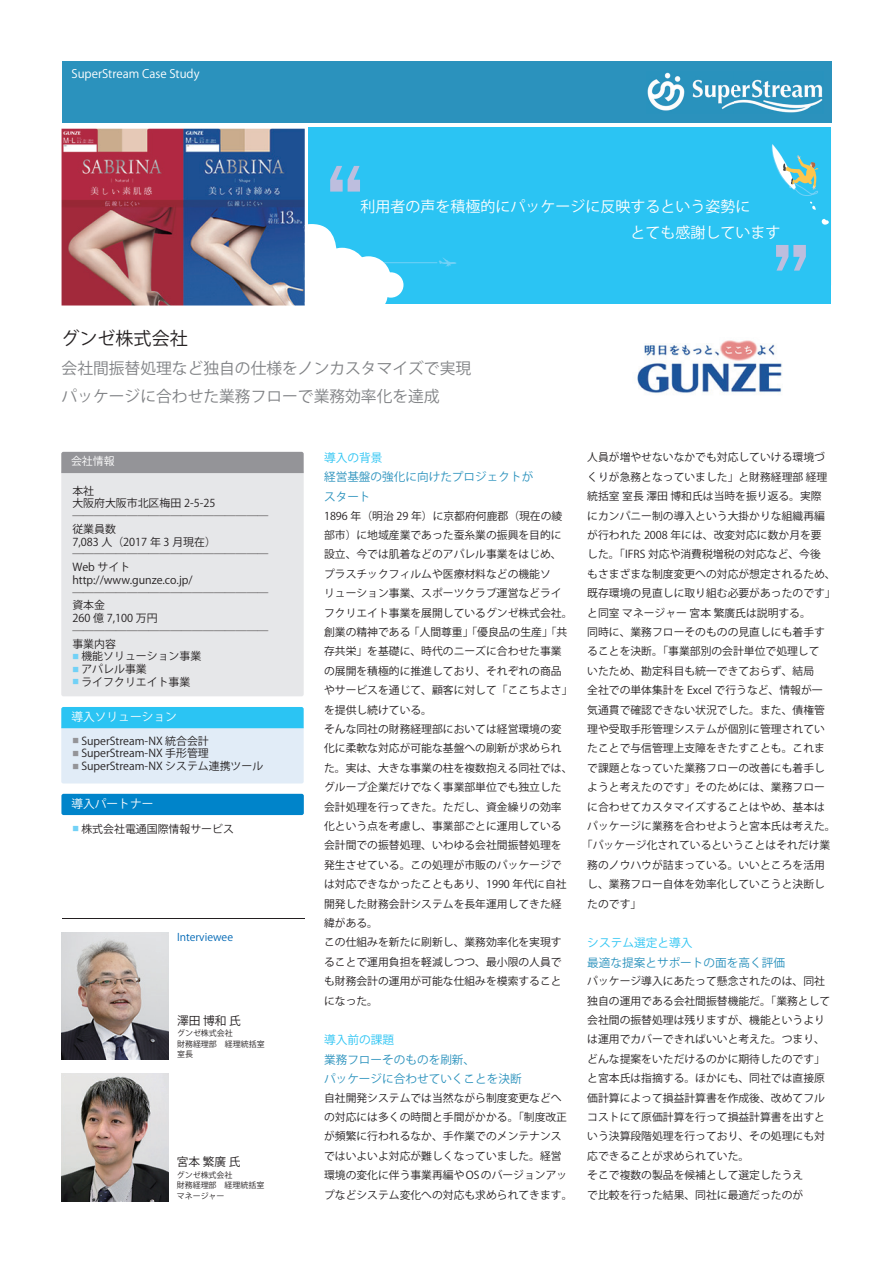
<style>
.page{position:relative;width:893px;height:1263px;background:#fff}
.page>*{position:absolute;margin:0;border:0;box-sizing:border-box;transform-origin:0 0}
.t1{font:18px "Koz Go Pro";color:#231f20}
.t2{font:15.75px/27.6px "Koz Go Pro";color:#808285}
.t3{font:15px "Koz Go Pro";color:#fff}
.t4{font:11.7px/19.5px "Koz Go Pro";color:#2b92bd}
.t5{font:11.7px "Koz Go Pro";color:#fff}
.t6{font:11.7px "Koz Go Pro";color:#2bc4f3}
.t7{font:11.7px "Koz Go Pro";letter-spacing:.115em;color:#231f20}
.t8{font:10.95px "Koz Go Pro";color:#231f20}
.t9{font:10.95px "Koz Go Pro";color:#fff}
.t10{font:10.8px/19.4px "Koz Go Pro";color:#231f20}
.t11{font:10.65px "Koz Go Pro";color:#0168b5}
.t12{font:7.95px/10.6px "Koz Go Pro";color:#231f20}
.t13{font:6.6px "Koz Go Pro";color:#72d1f6}
.t14{font:6.6px "Koz Go Pro";color:#949498}
</style>
<div class="page">
<div style="left:309px;top:128px;width:522px;height:176px;background:#2bc4f3"></div>
<div style="left:62px;top:61px;width:769px;height:62px;background:#2b92bd"></div>
<svg style="left:439px;top:257px;width:17px;height:9px"></svg>
<hr style="left:338px;top:262px;width:99px;height:1px;background:#72d1f6">
<div style="left:346px;top:256px;width:45px;height:45px;background:#fff;border-radius:50%"></div>
<div style="left:378px;top:272px;width:25px;height:26px;background:#fff;border-radius:50%"></div>
<div style="left:356px;top:280px;width:31px;height:31px;background:#fff;border-radius:50%"></div>
<svg style="left:821px;top:219px;width:8px;height:6px"></svg>
<svg style="left:772px;top:144px;width:47px;height:66px"></svg>
<img style="left:647px;top:72px;width:176px;height:41px">
<img style="left:637px;top:340px;width:145px;height:54px">
<svg style="left:330px;top:166px;width:30px;height:26px"></svg>
<svg style="left:776px;top:245px;width:30px;height:26px"></svg>
<div style="left:61px;top:470px;width:243px;height:226px;background:#e6e7e9;border-radius:2px"></div>
<div style="left:61px;top:726px;width:243px;height:57px;background:#e1ecf7;border-radius:2px"></div>
<div style="left:61px;top:707px;width:243px;height:21px;background:#2bc4f3"></div>
<div style="left:61px;top:452px;width:243px;height:21px;background:#949498"></div>
<img style="left:61px;top:1073px;width:108px;height:128px">
<div style="left:61px;top:794px;width:243px;height:21px;background:#0084ca;border-radius:2px"></div>
<img style="left:62px;top:932px;width:107px;height:128px">
<hr style="left:63px;top:918px;width:242px;height:1px;background:#231f20">
<img style="left:62px;top:129px;width:243px;height:176px">
<svg style="left:296px;top:224px;width:79px;height:81px"></svg>
<p class="t5" style="left:71px;top:66px;width:130px">SuperStream Case Study</p>
<h3 class="t3" style="left:360px;top:196px;width:391px">利用者の声を積極的にパッケージに反映するという姿勢に</h3>
<h1 class="t1" style="left:62px;top:326px;width:127px">グンゼ株式会社</h1>
<h2 class="t2" style="left:62px;top:355px;width:411px">会社間振替処理など独自の仕様をノンカスタマイズで実現パッケージに合わせた業務フローで業務効率化を達成</h2>
<p class="t9" style="left:71px;top:454px;width:45px">会社情報</p>
<p class="t8" style="left:72px;top:483px;width:23px">本社</p>
<p class="t8" style="left:72px;top:496px;width:145px">大阪府大阪市北区梅田 2-5-25</p>
<p class="t8" style="left:72px;top:509px;width:198px">―───―──―───―──────</p>
<p class="t8" style="left:72px;top:522px;width:45px">従業員数</p>
<p class="t8" style="left:72px;top:534px;width:145px">7,083 人（2017 年 3 月現在(</p>
<p class="t8" style="left:72px;top:547px;width:198px">―───―──―───―──────</p>
<p class="t8" style="left:72px;top:560px;width:59px">Web サイト</p>
<p class="t8" style="left:72px;top:573px;width:122px">http://www.gunze.co j p. /</p>
<p class="t8" style="left:72px;top:585px;width:198px">―───―──―───―──────</p>
<p class="t8" style="left:72px;top:598px;width:34px">資本金</p>
<p class="t8" style="left:72px;top:611px;width:87px">260 億 7,100 万円</p>
<p class="t8" style="left:72px;top:624px;width:198px">―───―──―───―──────</p>
<p class="t8" style="left:72px;top:637px;width:45px">事業内容</p>
<p class="t8" style="left:81px;top:649px;width:121px">機能ソリューション事業</p>
<p class="t13" style="left:72px;top:652px;width:8px">■</p>
<p class="t8" style="left:81px;top:662px;width:67px">アパレル事業</p>
<p class="t13" style="left:72px;top:665px;width:8px">■</p>
<p class="t8" style="left:81px;top:675px;width:110px">ライフクリエイト事業</p>
<p class="t13" style="left:72px;top:678px;width:8px">■</p>
<p class="t5" style="left:71px;top:709px;width:107px">導入ソリューション</p>
<p class="t8" style="left:81px;top:733px;width:129px">SuperStream-NX 統合会計</p>
<p class="t14" style="left:72px;top:736px;width:8px">■</p>
<p class="t8" style="left:81px;top:746px;width:129px">SuperStream-NX 手形管理</p>
<p class="t14" style="left:72px;top:749px;width:8px">■</p>
<p class="t8" style="left:81px;top:759px;width:183px">SuperStream-NX システム連携ツール</p>
<p class="t14" style="left:72px;top:762px;width:8px">■</p>
<p class="t5" style="left:71px;top:796px;width:83px">導入パートナー</p>
<p class="t8" style="left:81px;top:822px;width:154px">株式会社電通国際情報サービス</p>
<p class="t13" style="left:72px;top:824px;width:8px">■</p>
<p class="t11" style="left:177px;top:930px;width:57px">Interviewee</p>
<p class="t7" style="left:177px;top:1013px;width:65px">澤田博和氏</p>
<p class="t12" style="left:177px;top:1028px;width:89px">グンゼ株式会社<br>財務経理部　経理統括室室長</p>
<p class="t7" style="left:177px;top:1154px;width:65px">宮本繁廣氏</p>
<p class="t12" style="left:177px;top:1169px;width:89px">グンゼ株式会社<br>財務経理部　経理統括室マネージャー</p>
<p class="t6" style="left:324px;top:450px;width:60px">導入の背景</p>
<p class="t4" style="left:324px;top:468px;width:211px">経営基盤の強化に向けたプロジェクトがスタート</p>
<p class="t10" style="left:324px;top:506px;width:240px">1896 年（明治 29 年）に京都府何鹿郡（現在の綾</p>
<p class="t10" style="left:324px;top:526px;width:239px">部市）に地域産業であった蚕糸業の振興を目的に</p>
<p class="t10" style="left:324px;top:545px;width:239px">設立、今では肌着などのアパレル事業をはじめ、</p>
<p class="t10" style="left:324px;top:564px;width:228px">プラスチックフィルムや医療材料などの機能ソ</p>
<p class="t10" style="left:324px;top:584px;width:239px">リューション事業、スポーツクラブ運営などライ</p>
<p class="t10" style="left:324px;top:603px;width:250px">フクリエイト事業を展開しているグンゼ株式会社。</p>
<p class="t10" style="left:409px;top:623px;width:160px">「人間尊重」「優良品の生産」「共</p>
<p class="t10" style="left:324px;top:623px;width:250px">創業の精神である<br>存共栄」を基礎に、時代のニーズに合わせた事業の展開を積極的に推進しており、それぞれの商品やサービスを通じて、顧客に対して「ここちよさ「を提供し続けている。<br>そんな同社の財務経理部においては経営環境の変化に柔軟な対応が可能な基盤への刷新が求められた。実は、大きな事業の柱を複数抱える同社では、グループ企業だけでなく事業部単位でも独立した会計処理を行ってきた。ただし、資金繰りの効率化という点を考慮し、事業部ごとに運用している会計間での振替処理、いわゆる会社間振替処理を発生させている。この処理が市販のパッケージでは対応できなかったこともあり、1990 年代に自社開発した財務会計システムを長年運用してきた経緯がある。<br>この仕組みを新たに刷新し、業務効率化を実現することで運用負担を軽減しつつ、最小限の人員でも財務会計の運用が可能な仕組みを模索することになった。</p>
<p class="t6" style="left:324px;top:1032px;width:72px">導入前の課題</p>
<p class="t4" style="left:324px;top:1050px;width:199px">業務フローそのものを刷新、<br>パッケージに合わせていくことを決断</p>
<p class="t10" style="left:324px;top:1088px;width:250px">自社開発システムでは当然ながら制度変更などへの対応には多くの時間と手間がかかる。「制度改正が頻繁に行われるなか、手作業でのメンテナンスではいよいよ対応が難しくなっていました。経営環境の変化に伴う事業再編やOS のバージョンアップなどシステム変化への対応も求められてきます。</p>
<p class="t10" style="left:587px;top:448px;width:239px">人員が増やせないなかでも対応していける環境づ</p>
<p class="t10" style="left:587px;top:467px;width:242px">くりが急務となっていました」と財務経理部経理</p>
<p class="t10" style="left:587px;top:487px;width:236px">統括室室長澤田博和氏は当時を振り返る。実際</p>
<p class="t10" style="left:587px;top:506px;width:239px">にカンパニー制の導入という大掛かりな組織再編</p>
<p class="t10" style="left:587px;top:526px;width:236px">が行われた 2008 年には、改変対応に数か月を要</p>
<p class="t10" style="left:587px;top:545px;width:235px">した。「IFRS 対応や消費税増税の対応など、今後</p>
<p class="t10" style="left:587px;top:564px;width:250px">もさまざまな制度変更への対応が想定されるため、</p>
<p class="t10" style="left:587px;top:584px;width:250px">既存環境の見直しに取り組む必要があったのです「</p>
<p class="t10" style="left:587px;top:603px;width:225px">と同室マネージャー宮本繁廣氏は説明する。</p>
<p class="t10" style="left:587px;top:623px;width:239px">同時に、業務フローそのものの見直しにも着手す</p>
<p class="t10" style="left:587px;top:642px;width:234px">ることを決断。「事業部別の会計単位で処理して</p>
<p class="t10" style="left:587px;top:661px;width:228px">いたため、勘定科目も統一できておらず、結局</p>
<p class="t10" style="left:587px;top:681px;width:237px">全社での単体集計を Excel で行うなど、情報が一</p>
<p class="t10" style="left:587px;top:700px;width:239px">気通貫で確認できない状況でした。また、債権管</p>
<p class="t10" style="left:587px;top:719px;width:239px">理や受取手形管理システムが個別に管理されてい</p>
<p class="t10" style="left:587px;top:739px;width:239px">たことで与信管理上支障をきたすことも。これま</p>
<p class="t10" style="left:587px;top:758px;width:239px">で課題となっていた業務フローの改善にも着手し</p>
<p class="t10" style="left:587px;top:778px;width:239px">ようと考えたのです」そのためには、業務フロー</p>
<p class="t10" style="left:587px;top:797px;width:239px">に合わせてカスタマイズすることはやめ、基本は</p>
<p class="t10" style="left:587px;top:816px;width:250px">パッケージに業務を合わせようと宮本氏は考えた。</p>
<p class="t10" style="left:582px;top:836px;width:250px">「パッケージ化されているということはそれだけ業</p>
<p class="t10" style="left:587px;top:855px;width:239px">務のノウハウが詰まっている。いいところを活用</p>
<p class="t10" style="left:587px;top:875px;width:239px">し、業務フロー自体を効率化していこうと決断し</p>
<p class="t10" style="left:587px;top:894px;width:55px">たのです「</p>
<p class="t6" style="left:587px;top:935px;width:107px">システム選定と導入</p>
<p class="t4" style="left:587px;top:953px;width:199px">最適な提案とサポートの面を高く評価</p>
<p class="t10" style="left:587px;top:972px;width:245px">パッケージ導入にあたって懸念されたのは、同社独自の運用である会社間振替機能だ。「業務として会社間の振替処理は残りますが、機能というよりは運用でカバーできればいいと考えた。つまり、どんな提案をいただけるのかに期待したのです「と宮本氏は指摘する。ほかにも、同社では直接原価計算によって損益計算書を作成後、改めてフルコストにて原価計算を行って損益計算書を出すという決算段階処理を行っており、その処理にも対応できることが求められていた。<br>そこで複数の製品を候補として選定したうえ<br>で比較を行った結果、同社に最適だったのが</p>
</div>
